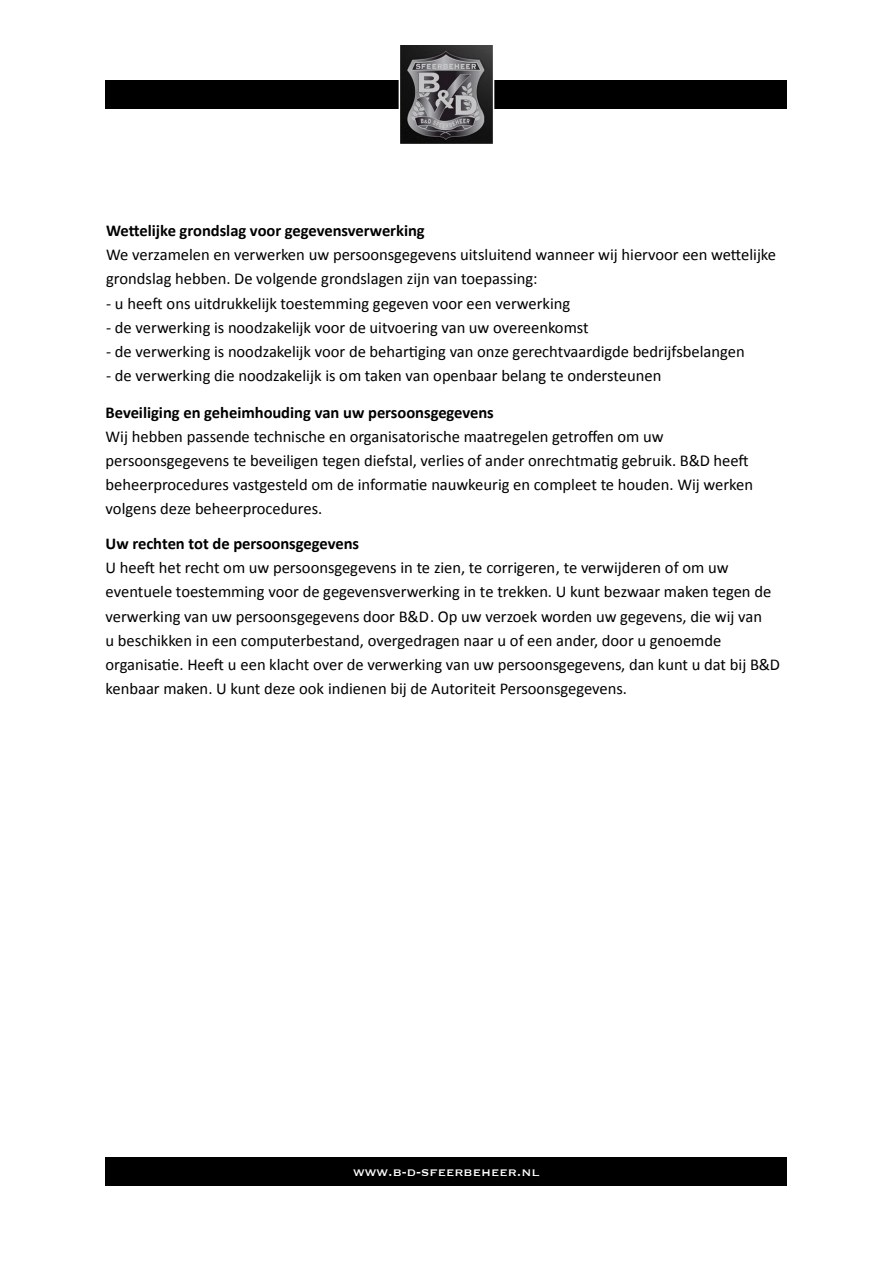
<style>
.page{position:relative;width:893px;height:1263px;background:#fff}
.page>*{position:absolute;margin:0;border:0;box-sizing:border-box;transform-origin:0 0}
.t1{font:16.5px/24.2px "Calibri";color:#000}
.t2{font:700 16.5px "Calibri";letter-spacing:-.005em;color:#000}
.t3{font:15px "Copperplate";color:#fff}
</style>
<div class="page">
<div style="left:106px;top:1158px;width:681px;height:28px;background:#000"></div>
<div style="left:106px;top:80px;width:681px;height:29px;background:#000"></div>
<img style="left:402px;top:46px;width:89px;height:96px">
<div style="left:399px;top:43px;width:95px;height:102px;border:2px solid #fff"></div>
<p class="t2" style="left:106px;top:219px;width:320px">Wettelijke grondslag voor gegevensverwerking</p>
<p class="t1" style="left:106px;top:242px;width:671px">We verzamelen en verwerken uw persoonsgegevens uitsluitend wanneer wij hiervoor een wettelijke grondslag hebben. De volgende grondslagen zijn van toepassing:</p>
<p class="t1" style="left:106px;top:291px;width:466px">- u heeft ons uitdrukkelijk toestemming gegeven voor een verwerking</p>
<p class="t1" style="left:106px;top:315px;width:484px">- de verwerking is noodzakelijk voor de uitvoering van uw overeenkomst</p>
<p class="t1" style="left:106px;top:339px;width:640px">- de verwerking is noodzakelijk voor de behartiging van onze gerechtvaardigde bedrijfsbelangen</p>
<p class="t1" style="left:106px;top:363px;width:557px">- de verwerking die noodzakelijk is om taken van openbaar belang te ondersteunen</p>
<p class="t2" style="left:105px;top:400px;width:390px">Beveiliging en geheimhouding van uw persoonsgegevens</p>
<p class="t1" style="left:106px;top:424px;width:649px">Wij hebben passende technische en organisatorische maatregelen getroffen om uw persoonsgegevens te beveiligen tegen diefstal, verlies of ander onrechtmatig gebruik. B&amp;D heeft beheerprocedures vastgesteld om de informatie nauwkeurig en compleet te houden. Wij werken volgens deze beheerprocedures.</p>
<p class="t2" style="left:106px;top:532px;width:255px">Uw rechten tot de persoonsgegevens</p>
<p class="t1" style="left:105px;top:555px;width:676px">U heeft het recht om uw persoonsgegevens in te zien, te corrigeren, te verwijderen of om uw eventuele toestemming voor de gegevensverwerking in te trekken. U kunt bezwaar maken tegen de verwerking van uw persoonsgegevens door B&amp;D. Op uw verzoek worden uw gegevens, die wij van<br>u beschikken in een computerbestand, overgedragen naar u of een ander, door u genoemde organisatie. Heeft u een klacht over de verwerking van uw persoonsgegevens, dan kunt u dat bij B&amp;D kenbaar maken. U kunt deze ook indienen bij de Autoriteit Persoonsgegevens.</p>
<p class="t3" style="left:353px;top:1162px;width:188px">www.b-d-sfeerbeheer.nl</p>
</div>
